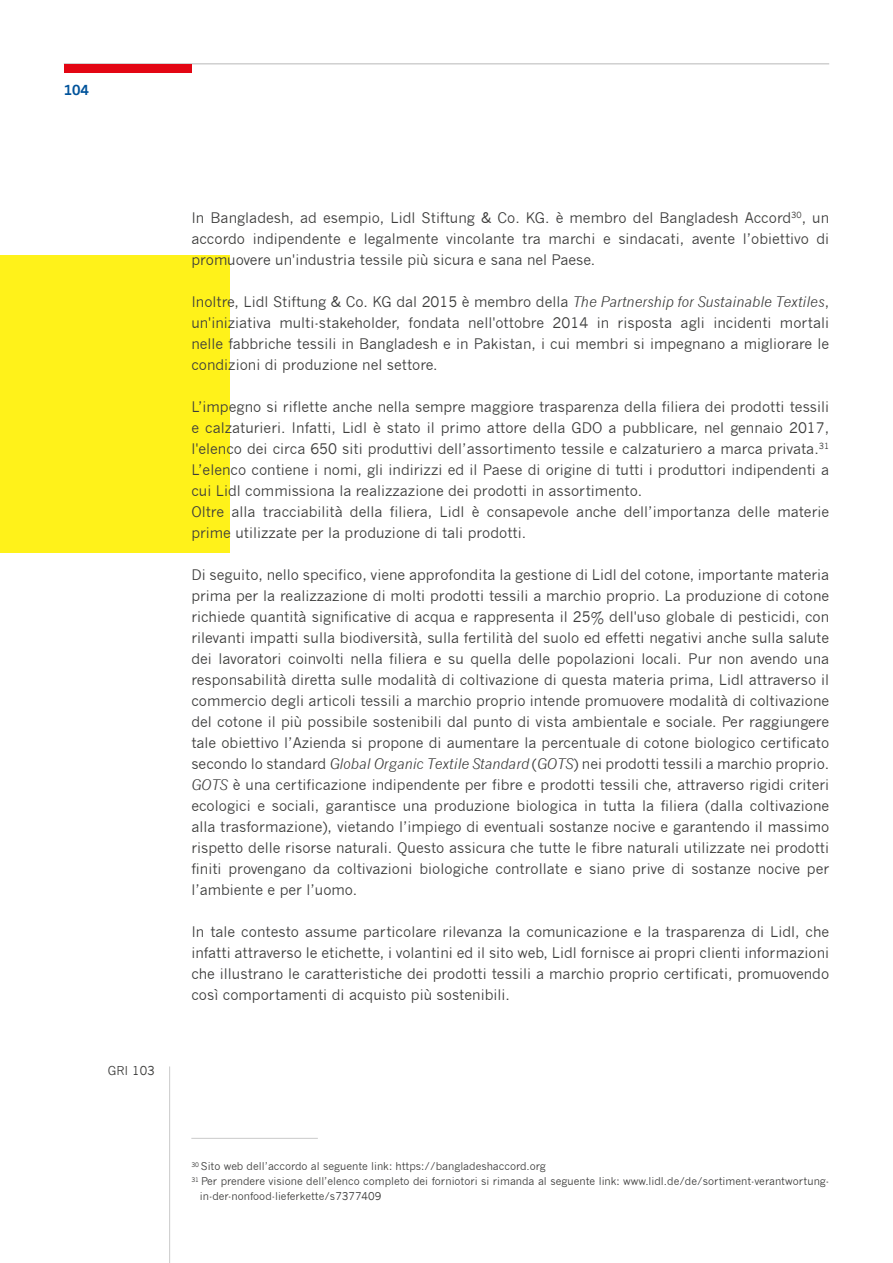
<style>
.page{position:relative;width:893px;height:1263px;background:#fff}
.page>*{position:absolute;margin:0;border:0;box-sizing:border-box;transform-origin:0 0}
.t1{font:14.25px/21px "News Gothic";color:#3c3c3b;text-align:justify}
.t2{font:700 13.5px "News Gothic";color:#00539b}
.t3{font:12px "News Gothic";color:#3c3c3b}
.t4{font:10.5px "News Gothic";color:#3c3c3b}
.s1{font-style:italic}
</style>
<div class="page">
<hr style="left:64px;top:63px;width:765px;height:2px;background:#d0d0d0">
<div style="left:64px;top:64px;width:127px;height:9px;background:#e30613"></div>
<div style="left:0;top:255px;width:230px;height:298px;background:#fff21a"></div>
<hr style="left:191px;top:1138px;width:127px;height:1px;background:#d0d0d0">
<hr style="left:169px;top:1066px;width:1px;height:197px;background:#d0d0d0">
<p class="t2" style="left:64px;top:82px;width:27px">104</p>
<p class="t3" style="left:108px;top:1064px;width:48px">GRI 103</p>
<p class="t1" style="left:191px;top:208px;width:639px">In Bangladesh, ad esempio, Lidl Stiftung &amp; Co. KG. è membro del Bangladesh Accord<sup>30</sup>, un accordo indipendente e legalmente vincolante tra marchi e sindacati, avente l’obiettivo di promuovere un'industria tessile più sicura e sana nel Paese.</p>
<p class="t1" style="left:191px;top:292px;width:639px">Inoltre, Lidl Stiftung &amp; Co. KG dal 2015 è membro della <span class="s1">The Partnership for Sustainable Textiles</span>, un'iniziativa multi-stakeholder, fondata nell'ottobre 2014 in risposta agli incidenti mortali nelle fabbriche tessili in Bangladesh e in Pakistan, i cui membri si impegnano a migliorare le condizioni di produzione nel settore.</p>
<p class="t1" style="left:191px;top:397px;width:639px;text-align:left">L’impegno si riflette anche nella sempre maggiore trasparenza della filiera dei prodotti tessili e calzaturieri. Infatti, Lidl è stato il primo attore della GDO a pubblicare, nel gennaio 2017, l'elenco dei circa 650 siti produttivi dell’assortimento tessile e calzaturiero a marca privata.<sup>31<br></sup>L’elenco contiene i nomi, gli indirizzi ed il Paese di origine di tutti i produttori indipendenti a cui Lidl commissiona la realizzazione dei prodotti in assortimento.<br>Oltre alla tracciabilità della filiera, Lidl è consapevole anche dell’importanza delle materie prime utilizzate per la produzione di tali prodotti.</p>
<p class="t1" style="left:191px;top:565px;width:639px">Di seguito, nello specifico, viene approfondita la gestione di Lidl del cotone, importante materia prima per la realizzazione di molti prodotti tessili a marchio proprio. La produzione di cotone richiede quantità significative di acqua e rappresenta il 25% dell'uso globale di pesticidi, con rilevanti impatti sulla biodiversità, sulla fertilità del suolo ed effetti negativi anche sulla salute dei lavoratori coinvolti nella filiera e su quella delle popolazioni locali. Pur non avendo una responsabilità diretta sulle modalità di coltivazione di questa materia prima, Lidl attraverso il commercio degli articoli tessili a marchio proprio intende promuovere modalità di coltivazione del cotone il più possibile sostenibili dal punto di vista ambientale e sociale. Per raggiungere tale obiettivo l’Azienda si propone di aumentare la percentuale di cotone biologico certificato secondo lo standard <span class="s1">Global Organic Textile Standard</span> (<span class="s1">GOTS</span>) nei prodotti tessili a marchio proprio.<br><span class="s1">GOTS</span> è una certificazione indipendente per fibre e prodotti tessili che, attraverso rigidi criteri ecologici e sociali, garantisce una produzione biologica in tutta la filiera (dalla coltivazione alla trasformazione), vietando l’impiego di eventuali sostanze nocive e garantendo il massimo rispetto delle risorse naturali. Questo assicura che tutte le fibre naturali utilizzate nei prodotti finiti provengano da coltivazioni biologiche controllate e siano prive di sostanze nocive per l’ambiente e per l’uomo.</p>
<p class="t1" style="left:191px;top:922px;width:639px">In tale contesto assume particolare rilevanza la comunicazione e la trasparenza di Lidl, che infatti attraverso le etichette, i volantini ed il sito web, Lidl fornisce ai propri clienti informazioni che illustrano le caratteristiche dei prodotti tessili a marchio proprio certificati, promuovendo così comportamenti di acquisto più sostenibili.</p>
<p class="t4" style="left:191px;top:1160px;width:356px"><sup>30</sup> Sito web dell’accordo al seguente link: https://bangladeshaccord.org</p>
<p class="t4" style="left:191px;top:1175px;width:639px"><sup>31</sup> Per prendere visione dell’elenco completo dei forniotori si rimanda al seguente link: www.lidl.de/de/sortiment-verantwortung-</p>
<p class="t4" style="left:200px;top:1190px;width:183px">in-der-nonfood-lieferkette/s7377409</p>
</div>
